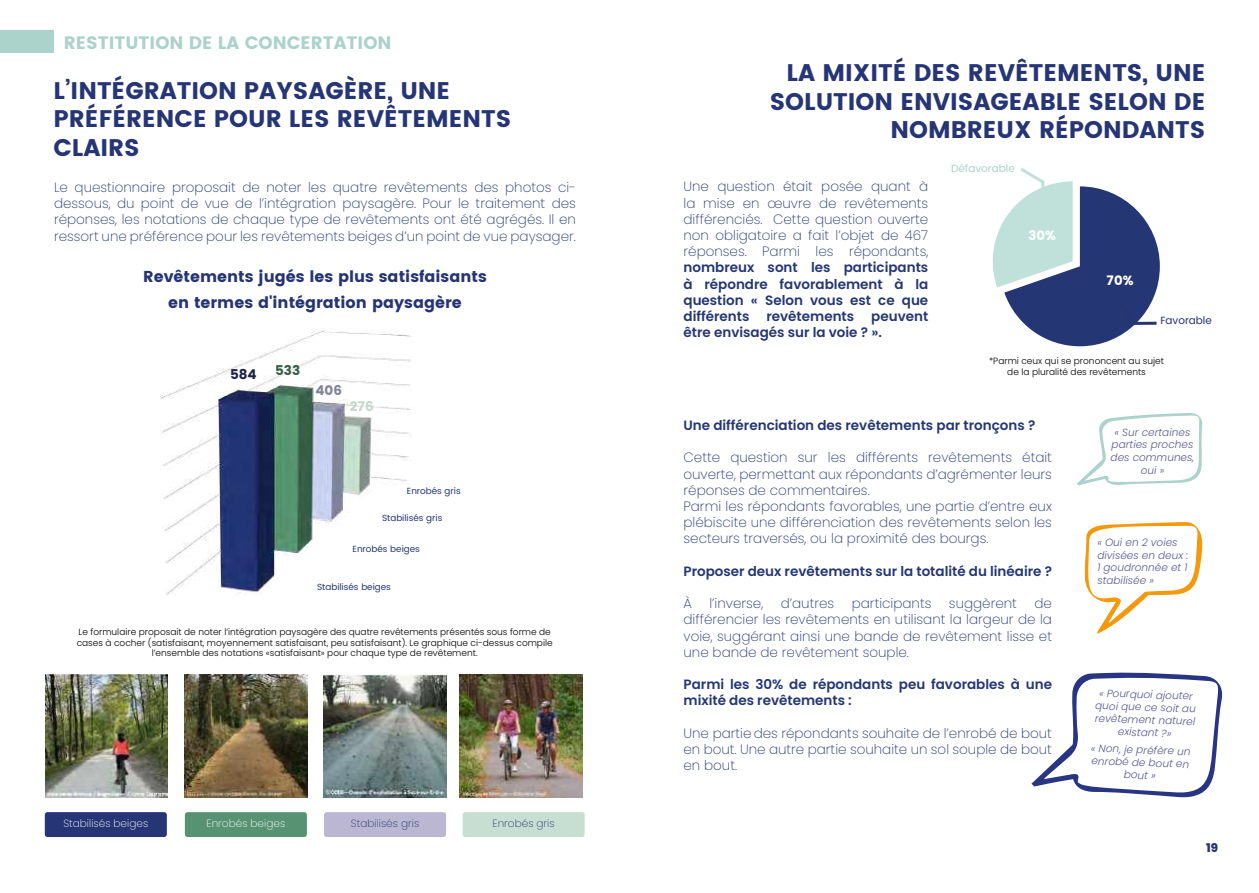
<style>
.page{position:relative;width:1259px;height:893px;background:#fff}
.page>*{position:absolute;margin:0;border:0;box-sizing:border-box;transform-origin:0 0}
.t1{font:24px/28.8px "Poppins";color:#253575}
.t2{font:18px "Poppins";color:#abd3cb}
.t3{font:15.75px/26px "Poppins";color:#243474;text-align:center}
.t4{font:200 13.5px/16.2px "Poppins";color:#243674;text-align:justify}
.t5{font:600 13.5px/16.2px "Poppins";color:#243674}
.t6{font:13.5px "Poppins";color:#1f2447}
.t7{font:13.5px "Poppins";color:#385e48}
.t8{font:13.5px "Poppins";color:#808597}
.t9{font:13.5px "Poppins";color:#c3d9cd}
.t10{font:13.2px "Poppins";color:#fff}
.t11{font:800 12px "Poppins";color:#253575}
.t12{font:italic 300 10.5px/12.6px "Poppins";color:#5a5b92;text-align:center}
.t13{font:200 10.5px "Poppins";color:#fff}
.t14{font:200 10.5px "Poppins";color:#253575}
.t15{font:10.5px "Poppins";color:#abd3cb}
.t16{font:10.5px "Poppins";color:#253575}
.t17{font:300 9px/10.8px "Poppins";color:#000;text-align:center}
.t18{font:8.85px "Poppins";color:#243474}
</style>
<div class="page">
<div style="left:0;top:31px;width:54px;height:22px;background:#abd3cb"></div>
<img style="left:160px;top:329px;width:252px;height:266px">
<div style="left:185px;top:812px;width:122px;height:25px;background:#579372;border-radius:3px"></div>
<div style="left:324px;top:812px;width:122px;height:25px;background:#bbb7d2;border-radius:3px"></div>
<div style="left:462px;top:812px;width:122px;height:25px;background:#c7dfd2;border-radius:3px"></div>
<img style="left:185px;top:675px;width:122px;height:122px">
<img style="left:460px;top:675px;width:122px;height:122px">
<img style="left:45px;top:675px;width:123px;height:122px">
<img style="left:324px;top:675px;width:122px;height:122px">
<div style="left:45px;top:812px;width:122px;height:25px;background:#253575;border-radius:3px"></div>
<svg style="left:992px;top:168px;width:167px;height:178px"></svg>
<svg style="left:1031px;top:672px;width:192px;height:126px"></svg>
<svg style="left:1077px;top:413px;width:126px;height:72px"></svg>
<svg style="left:1084px;top:522px;width:118px;height:112px"></svg>
<h2 class="t2" style="left:64px;top:32px;width:329px">RESTITUTION DE LA CONCERTATION</h2>
<h1 class="t1" style="left:54px;top:76px;width:459px">L’INTÉGRATION PAYSAGÈRE, UNE<br>PRÉFÉRENCE POUR LES REVÊTEMENTS<br>CLAIRS</h1>
<p class="t4" style="left:54px;top:179px;width:523px">Le questionnaire proposait de noter les quatre revêtements des photos ci&shy;dessous, du point de vue de l’intégration paysagère. Pour le traitement des réponses, les notations de chaque type de revêtements ont été agrégés. Il en ressort une préférence pour les revêtements beiges d’un point de vue paysager.</p>
<p class="t3" style="left:143px;top:263px;width:345px">Revêtements jugés les plus satisfaisants en termes d'intégration paysagère</p>
<p class="t6" style="left:230px;top:366px;width:28px">584</p>
<p class="t7" style="left:275px;top:363px;width:27px">533</p>
<p class="t8" style="left:315px;top:382px;width:28px">406</p>
<p class="t9" style="left:350px;top:398px;width:25px">276</p>
<p class="t18" style="left:407px;top:485px;width:55px">Enrobés gris</p>
<p class="t18" style="left:382px;top:511px;width:62px">Stabilisés gris</p>
<p class="t18" style="left:352px;top:543px;width:69px">Enrobés beiges</p>
<p class="t18" style="left:317px;top:581px;width:75px">Stabilisés beiges</p>
<p class="t17" style="left:77px;top:626px;width:477px">Le formulaire proposait de noter l’intégration paysagère des quatre revêtements présentés sous forme de cases à cocher (satisfaisant, moyennement satisfaisant, peu satisfaisant). Le graphique ci-dessus compile l’ensemble des notations «satisfaisant» pour chaque type de revêtement.</p>
<p class="t13" style="left:63px;top:818px;width:86px">Stabilisés beiges</p>
<p class="t13" style="left:206px;top:818px;width:80px">Enrobés beiges</p>
<p class="t14" style="left:351px;top:818px;width:70px">Stabilisés gris</p>
<p class="t14" style="left:492px;top:818px;width:64px">Enrobés gris</p>
<h1 class="t1" style="left:770px;top:58px;width:437px;text-align:right">LA MIXITÉ DES REVÊTEMENTS, UNE<br>SOLUTION ENVISAGEABLE SELON DE<br>NOMBREUX RÉPONDANTS</h1>
<p class="t4" style="left:683px;top:179px;width:246px">Une question était posée quant à la mise en œuvre de revêtements différenciés. Cette question ouverte non obligatoire a fait l’objet de 467 réponses. Parmi les répondants,</p>
<p class="t5" style="left:683px;top:260px;width:246px;text-align:justify">nombreux sont les participants à répondre favorablement à la question « Selon vous est ce que différents</p>
<p class="t5" style="left:766px;top:308px;width:89px">revêtements</p>
<p class="t5" style="left:683px;top:308px;width:246px;text-indent:188px">peuvent être envisagés sur la voie ? ».</p>
<p class="t15" style="left:951px;top:160px;width:65px">Défavorable</p>
<p class="t10" style="left:1028px;top:228px;width:29px">30%</p>
<p class="t10" style="left:1106px;top:272px;width:28px">70%</p>
<p class="t16" style="left:1160px;top:313px;width:53px">Favorable</p>
<p class="t17" style="left:989px;top:355px;width:176px">*Parmi ceux qui se prononcent au sujet de la pluralité des revêtements</p>
<p class="t5" style="left:683px;top:417px;width:353px">Une différenciation des revêtements par tronçons ?</p>
<p class="t4" style="left:683px;top:450px;width:370px;text-align:left">Cette question sur les différents revêtements était ouverte, permettant aux répondants d’agrémenter leurs réponses de commentaires.<br>Parmi les répondants favorables, une partie d’entre eux plébiscite une différenciation des revêtements selon les secteurs traversés, ou la proximité des bourgs.</p>
<p class="t5" style="left:683px;top:563px;width:370px">Proposer deux revêtements sur la totalité du linéaire ?</p>
<p class="t4" style="left:683px;top:595px;width:10px">À</p>
<p class="t4" style="left:709px;top:595px;width:55px">l’inverse,</p>
<p class="t4" style="left:781px;top:595px;width:55px">d’autres</p>
<p class="t4" style="left:852px;top:595px;width:81px">participants</p>
<p class="t4" style="left:949px;top:595px;width:69px">suggèrent</p>
<p class="t4" style="left:683px;top:595px;width:370px;text-indent:351px">de différencier les revêtements en utilisant la largeur de la voie, suggérant ainsi une bande de revêtement lisse et une bande de revêtement souple.</p>
<p class="t5" style="left:683px;top:676px;width:370px">Parmi les 30% de répondants peu favorables à une mixité des revêtements :</p>
<p class="t4" style="left:683px;top:725px;width:370px">Une partie des répondants souhaite de l’enrobé de bout en bout. Une autre partie souhaite un sol souple de bout en bout.</p>
<p class="t12" style="left:1110px;top:426px;width:85px">« Sur certaines parties proches des communes, oui »</p>
<p class="t12" style="left:1097px;top:536px;width:92px;text-align:left">« Oui en 2 voies divisées en deux :<br>1 goudronnée et 1 stabilisée »</p>
<p class="t12" style="left:1096px;top:686px;width:102px;rotate:2deg">« Pourquoi ajouter quoi que ce soit au revêtement naturel existant ?»</p>
<p class="t12" style="left:1091px;top:742px;width:101px;rotate:2deg">« Non, je préfère un enrobé de bout en bout »</p>
<p class="t11" style="left:1206px;top:840px;width:13px">19</p>
</div>
